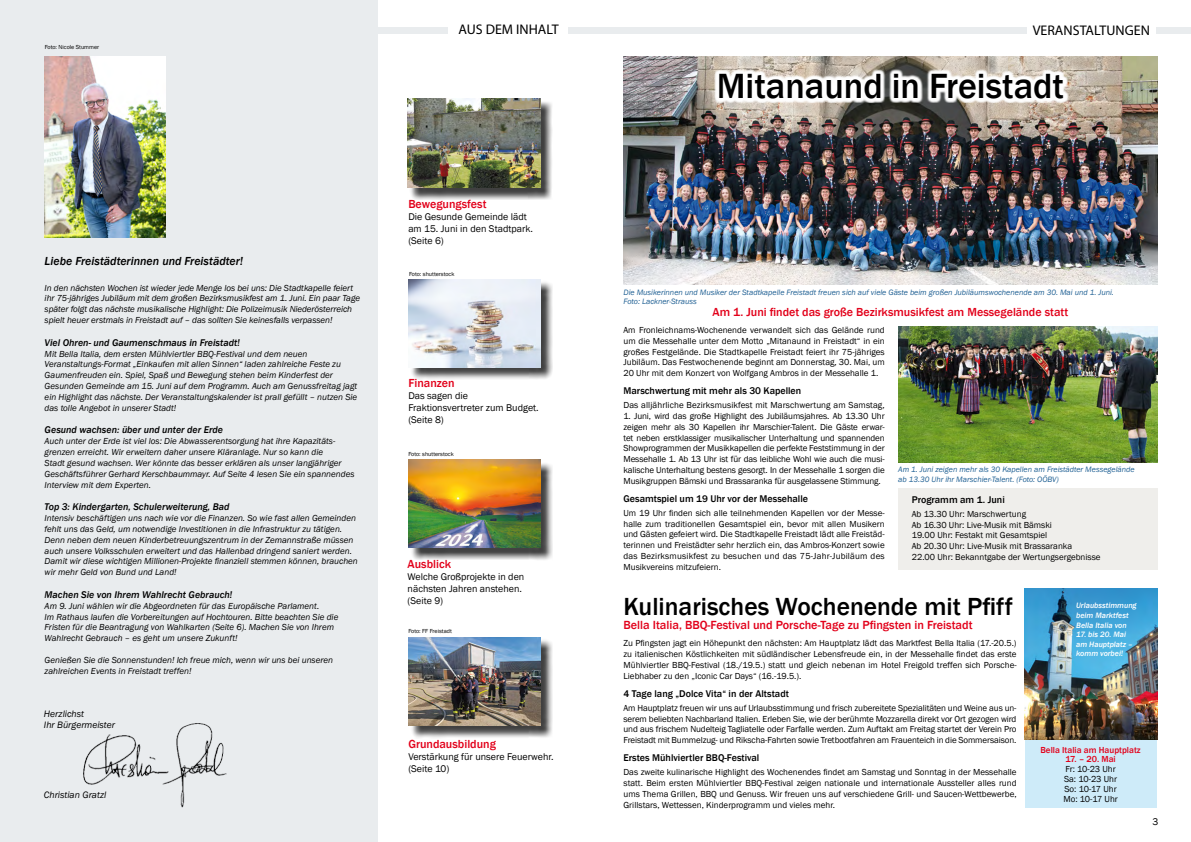
<style>
.page{position:relative;width:1191px;height:842px;background:#fff}
.page>*{position:absolute;margin:0;border:0;box-sizing:border-box;transform-origin:0 0}
.t1{font:500 36px "Franklin Gothic";color:#000}
.t2{font:500 25.5px "Franklin Gothic";color:#000}
.t3{font:14px "Myriad Pro";color:#000}
.t4{font:500 12.1px "Franklin Gothic";color:#e2001a}
.t5{font:500 12px "Franklin Gothic";color:#e2001a}
.t6{font:italic 500 12px "Franklin Gothic";color:#000}
.t7{font:10px/12px "Franklin Gothic";color:#000}
.t8{font:500 10px "Franklin Gothic";color:#000}
.t9{font:italic 500 10px "Franklin Gothic";color:#000}
.t10{font:italic 9.6px/11.5px "Franklin Gothic";color:#000}
.t11{font:9px/10.8px "Franklin Gothic";color:#000;text-align:justify}
.t12{font:italic 9px/10.8px "Franklin Gothic";color:#000}
.t13{font:500 9px "Franklin Gothic";color:#e2001a}
.t14{font:italic 8px/9.6px "Franklin Gothic";color:#1e5f93}
.t15{font:italic 500 8px/9.6px "Franklin Gothic";color:#fff}
.t16{font:6px "Franklin Gothic";color:#000}
</style>
<div class="page">
<div style="left:596px;top:27px;width:595px;height:7px;background:#e9ecee"></div>
<div style="left:1025px;top:740px;width:131px;height:68px;background:#ceebf9"></div>
<div style="left:1027px;top:24px;width:128px;height:16px;background:#fff"></div>
<div style="left:0;top:27px;width:596px;height:7px;background:#e9ecee"></div>
<div style="left:0;top:0;width:378px;height:842px;background:#e9ecee"></div>
<img style="left:45px;top:56px;width:120px;height:181px">
<div style="left:448px;top:24px;width:119px;height:15px;background:#fff"></div>
<img style="left:83px;top:723px;width:144px;height:85px">
<div style="left:898px;top:488px;width:259px;height:82px;background:#efeeeb"></div>
<img style="left:623px;top:57px;width:534px;height:227px">
<svg style="left:714px;top:69px;width:354px;height:34px"></svg>
<img style="left:898px;top:327px;width:259px;height:135px">
<img style="left:1025px;top:589px;width:132px;height:151px">
<div style="left:409px;top:100px;width:144px;height:100px;background:#000;opacity:.75"></div>
<img style="left:407px;top:99px;width:133px;height:89px">
<div style="left:409px;top:280px;width:143px;height:100px;background:#000;opacity:.75"></div>
<img style="left:408px;top:279px;width:132px;height:88px">
<div style="left:409px;top:461px;width:143px;height:100px;background:#000;opacity:.75"></div>
<img style="left:408px;top:460px;width:132px;height:88px">
<div style="left:409px;top:638px;width:143px;height:100px;background:#000;opacity:.75"></div>
<img style="left:408px;top:637px;width:132px;height:89px">
<p class="t16" style="left:45px;top:43px;width:56px">Foto: Nicole Stummer</p>
<h3 class="t3" style="left:458px;top:21px;width:102px">AUS DEM INHALT</h3>
<h3 class="t6" style="left:45px;top:254px;width:200px">Liebe Freistädterinnen und Freistädter!</h3>
<p class="t12" style="left:45px;top:282px;width:317px">In den nächsten Wochen ist wieder jede Menge los bei uns: Die Stadtkapelle feiert ihr 75-jähriges Jubiläum mit dem großen Bezirksmusikfest am 1. Juni. Ein paar Tage später folgt das nächste musikalische Highlight: Die Polizeimusik Niederösterreich spielt heuer erstmals in Freistadt auf – das sollten Sie keinesfalls verpassen!</p>
<p class="t9" style="left:45px;top:336px;width:197px">Viel Ohren- und Gaumenschmaus in Freistadt!</p>
<p class="t12" style="left:45px;top:348px;width:314px">Mit Bella Italia, dem ersten Mühlviertler BBQ-Festival und dem neuen Veranstaltungs-Format „Einkaufen mit allen Sinnen“ laden zahlreiche Feste zu Gaumenfreuden ein. Spiel, Spaß und Bewegung stehen beim Kinderfest der Gesunden Gemeinde am 15. Juni auf dem Programm. Auch am Genussfreitag jagt ein Highlight das nächste. Der Veranstaltungskalender ist prall gefüllt – nutzen Sie das tolle Angebot in unserer Stadt!</p>
<p class="t9" style="left:45px;top:424px;width:180px">Gesund wachsen: über und unter der Erde</p>
<p class="t12" style="left:45px;top:436px;width:311px">Auch unter der Erde ist viel los: Die Abwasserentsorgung hat ihre Kapazitäts&shy;grenzen erreicht. Wir erweitern daher unsere Kläranlage. Nur so kann die<br>Stadt gesund wachsen. Wer könnte das besser erklären als unser langjähriger Geschäftsführer Gerhard Kerschbaummayr. Auf Seite 4 lesen Sie ein spannendes Interview mit dem Experten.</p>
<p class="t9" style="left:45px;top:501px;width:186px">Top 3: Kindergarten, Schulerweiterung, Bad</p>
<p class="t12" style="left:45px;top:513px;width:315px">Intensiv beschäftigen uns nach wie vor die Finanzen. So wie fast allen Gemeinden fehlt uns das Geld, um notwendige Investitionen in die Infrastruktur zu tätigen.<br>Denn neben dem neuen Kinderbetreuungszentrum in der Zemannstraße müssen auch unsere Volksschulen erweitert und das Hallenbad dringend saniert werden.<br>Damit wir diese wichtigen Millionen-Projekte finanziell stemmen können, brauchen wir mehr Geld von Bund und Land!</p>
<p class="t9" style="left:45px;top:588px;width:189px">Machen Sie von Ihrem Wahlrecht Gebrauch!</p>
<p class="t12" style="left:45px;top:600px;width:295px">Am 9. Juni wählen wir die Abgeordneten für das Europäische Parlament.<br>Im Rathaus laufen die Vorbereitungen auf Hochtouren. Bitte beachten Sie die Fristen für die Beantragung von Wahlkarten (Seite 6). Machen Sie von Ihrem Wahlrecht Gebrauch – es geht um unsere Zukunft!</p>
<p class="t12" style="left:45px;top:654px;width:290px">Genießen Sie die Sonnenstunden! Ich freue mich, wenn wir uns bei unseren zahlreichen Events in Freistadt treffen!</p>
<p class="t10" style="left:44px;top:708px;width:72px">Herzlichst<br>Ihr Bürgermeister</p>
<p class="t10" style="left:44px;top:789px;width:64px">Christian Gratzl</p>
<h3 class="t5" style="left:408px;top:196px;width:80px">Bewegungsfest</h3>
<p class="t7" style="left:408px;top:211px;width:126px">Die Gesunde Gemeinde lädt am 15. Juni in den Stadtpark. (Seite 6)</p>
<p class="t16" style="left:409px;top:270px;width:47px">Foto: shutterstock</p>
<h3 class="t5" style="left:408px;top:375px;width:48px">Finanzen</h3>
<p class="t7" style="left:408px;top:389px;width:132px">Das sagen die<br>Fraktionsvertreter zum Budget. (Seite 8)</p>
<p class="t16" style="left:408px;top:450px;width:47px">Foto: shutterstock</p>
<h3 class="t5" style="left:407px;top:557px;width:45px">Ausblick</h3>
<p class="t7" style="left:407px;top:571px;width:118px">Welche Großprojekte in den nächsten Jahren anstehen. (Seite 9)</p>
<p class="t16" style="left:408px;top:627px;width:45px">Foto: FF Freistadt</p>
<h3 class="t5" style="left:408px;top:737px;width:89px">Grundausbildung</h3>
<p class="t7" style="left:408px;top:751px;width:147px">Verstärkung für unsere Feuerwehr. (Seite 10)</p>
<h3 class="t3" style="left:1032px;top:21px;width:119px">VERANSTALTUNGEN</h3>
<h1 class="t1" style="left:716px;top:63px;width:349px">Mitanaund in Freistadt</h1>
<p class="t14" style="left:623px;top:287px;width:492px">Die Musikerinnen und Musiker der Stadtkapelle Freistadt freuen sich auf viele Gäste beim großen Jubiläumswochenende am 30. Mai und 1. Juni.<br>Foto: Lackner-Strauss</p>
<h3 class="t5" style="left:712px;top:305px;width:357px">Am 1. Juni findet das große Bezirksmusikfest am Messegelände statt</h3>
<p class="t11" style="left:623px;top:325px;width:263px">Am Fronleichnams-Wochenende verwandelt sich das Gelände rund um die Messehalle unter dem Motto „Mitanaund in Freistadt“ in ein großes Festgelände. Die Stadtkapelle Freistadt feiert ihr 75-jähriges Jubiläum. Das Festwochenende beginnt am Donnerstag, 30. Mai, um 20 Uhr mit dem Konzert von Wolfgang Ambros in der Messehalle 1.</p>
<p class="t8" style="left:623px;top:385px;width:179px">Marschwertung mit mehr als 30 Kapellen</p>
<p class="t11" style="left:623px;top:400px;width:263px">Das alljährliche Bezirksmusikfest mit Marschwertung am Samstag,</p>
<p class="t11" style="left:623px;top:411px;width:263px">1. Juni, wird das große Highlight des Jubiläumsjahres. Ab 13.30 Uhr zeigen mehr als 30 Kapellen ihr Marschier-Talent. Die Gäste erwar&shy;tet neben erstklassiger musikalischer Unterhaltung und spannenden Showprogrammen der Musikkapellen die perfekte Feststimmung in der Messehalle 1. Ab 13 Uhr ist für das leibliche Wohl wie auch die musi&shy;kalische Unterhaltung bestens gesorgt. In der Messehalle 1 sorgen die Musikgruppen Bämski und Brassaranka für ausgelassene Stimmung.</p>
<p class="t8" style="left:623px;top:492px;width:186px">Gesamtspiel um 19 Uhr vor der Messehalle</p>
<p class="t11" style="left:623px;top:508px;width:263px">Um 19 Uhr finden sich alle teilnehmenden Kapellen vor der Messe&shy;halle zum traditionellen Gesamtspiel ein, bevor mit allen Musikern und Gästen gefeiert wird. Die Stadtkapelle Freistadt lädt alle Freistäd&shy;terinnen und Freistädter sehr herzlich ein, das Ambros-Konzert sowie das Bezirksmusikfest zu besuchen und das 75-Jahr-Jubiläum des Musikvereins mitzufeiern.</p>
<p class="t14" style="left:898px;top:465px;width:238px">Am 1. Juni zeigen mehr als 30 Kapellen am Freistädter Messegelände ab 13.30 Uhr ihr Marschier-Talent. (Foto: OÖBV)</p>
<p class="t8" style="left:912px;top:493px;width:94px">Programm am 1. Juni</p>
<p class="t11" style="left:912px;top:508px;width:190px;text-align:left">Ab 13.30 Uhr: Marschwertung<br>Ab 16.30 Uhr: Live-Musik mit Bämski<br>19.00 Uhr: Festakt mit Gesamtspiel<br>Ab 20.30 Uhr: Live-Musik mit Brassaranka<br>22.00 Uhr: Bekanntgabe der Wertungsergebnisse</p>
<h2 class="t2" style="left:623px;top:590px;width:391px">Kulinarisches Wochenende mit Pfiff</h2>
<h3 class="t4" style="left:623px;top:618px;width:350px">Bella Italia, BBQ-Festival und Porsche-Tage zu Pfingsten in Freistadt</h3>
<p class="t11" style="left:623px;top:638px;width:394px">Zu Pfingsten jagt ein Höhepunkt den nächsten: Am Hauptplatz lädt das Marktfest Bella Italia (17.-20.5.) zu italienischen Köstlichkeiten mit südländischer Lebensfreude ein, in der Messehalle findet das erste Mühlviertler BBQ-Festival (18./19.5.) statt und gleich nebenan im Hotel Freigold treffen sich Porsche-Liebhaber zu den „Iconic Car Days“ (16.-19.5.).</p>
<p class="t8" style="left:623px;top:687px;width:167px">4 Tage lang „Dolce Vita“ in der Altstadt</p>
<p class="t11" style="left:623px;top:702px;width:394px">Am Hauptplatz freuen wir uns auf Urlaubsstimmung und frisch zubereitete Spezialitäten und Weine aus un&shy;serem beliebten Nachbarland Italien. Erleben Sie, wie der berühmte Mozzarella direkt vor Ort gezogen wird und aus frischem Nudelteig Tagliatelle oder Farfalle werden. Zum Auftakt am Freitag startet der Verein Pro Freistadt mit Bummelzug- und Rikscha-Fahrten sowie Tretbootfahren am Frauenteich in die Sommersaison.</p>
<p class="t8" style="left:623px;top:752px;width:137px">Erstes Mühlviertler BBQ-Festival</p>
<p class="t11" style="left:623px;top:767px;width:394px">Das zweite kulinarische Highlight des Wochenendes findet am Samstag und Sonntag in der Messehalle statt. Beim ersten Mühlviertler BBQ-Festival zeigen nationale und internationale Aussteller alles rund ums Thema Grillen, BBQ und Genuss. Wir freuen uns auf verschiedene Grill- und Saucen-Wettbewerbe, Grillstars, Wettessen, Kinderprogramm und vieles mehr.</p>
<p class="t15" style="left:1076px;top:601px;width:62px">Urlaubsstimmung beim Marktfest<br>Bella Italia von</p>
<p class="t15" style="left:1076px;top:630px;width:58px">17. bis 20. Mai am Hauptplatz – komm vorbei!</p>
<p class="t13" style="left:1040px;top:744px;width:102px">Bella Italia am Hauptplatz</p>
<p class="t13" style="left:1065px;top:753px;width:52px">17. – 20. Mai</p>
<p class="t11" style="left:1063px;top:764px;width:56px;line-height:10px;text-align:left">Fr: 10-23 Uhr<br>Sa: 10-23 Uhr<br>So: 10-17 Uhr<br>Mo: 10-17 Uhr</p>
<p class="t7" style="left:1152px;top:816px;width:7px">3</p>
</div>
